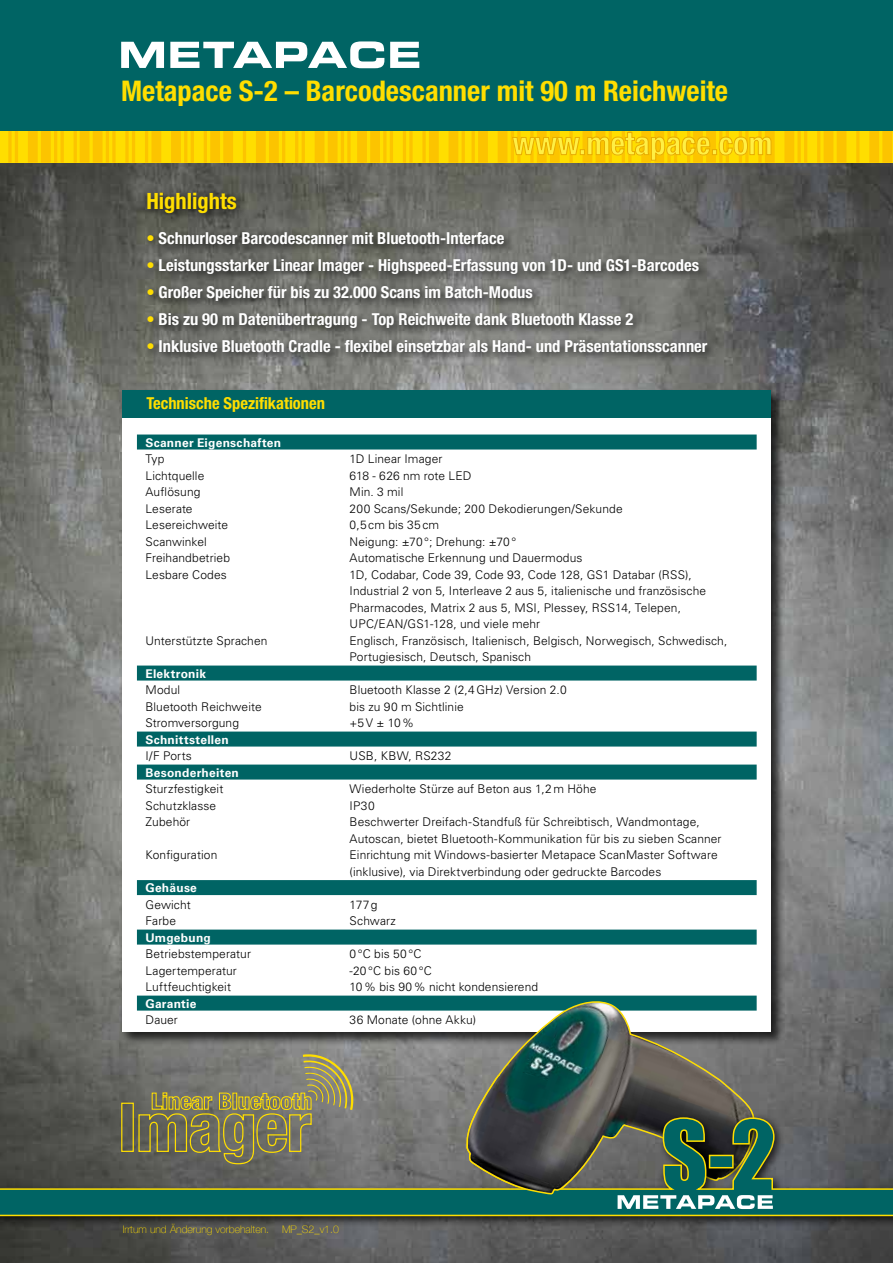
<style>
.page{position:relative;width:893px;height:1263px;background:#fff}
.page>*{position:absolute;margin:0;border:0;box-sizing:border-box;transform-origin:0 0}
.t1{font:700 condensed 31.95px "Helvetica Neue";color:#ffef44}
.t2{font:700 condensed 28.5px "Helvetica Neue";color:#ffde00}
.t3{font:700 condensed 22.5px "Helvetica Neue";color:#ffde00}
.t4{font:700 condensed 16.5px "Helvetica Neue";color:#fff}
.t5{font:700 condensed 16.5px "Helvetica Neue";color:#ffde00}
.t6{font:300 12px/16.5px "Univers LT Std";letter-spacing:.01em;color:#000}
.t7{font:700 12px "Univers LT Std";letter-spacing:.02em;color:#fff}
.t8{font:100 10.5px "Helvetica Neue LT Com";color:#ffde00}
.s1{color:#ffde00}
</style>
<div class="page">
<img style="left:0;top:163px;width:893px;height:1100px">
<svg style="left:869px;top:130px;width:23px;height:33px"></svg>
<hr style="left:15px;top:0;width:3px;height:163px;background:#fcc400">
<hr style="left:8px;top:0;width:4px;height:163px;background:#fcc400">
<div style="left:0;top:0;width:893px;height:130px;background:#006464"></div>
<div style="left:120px;top:388px;width:665px;height:658px;background:#000;opacity:.75"></div>
<div style="left:122px;top:390px;width:649px;height:642px;background:#fff"></div>
<div style="left:122px;top:390px;width:649px;height:28px;background:#006464"></div>
<svg style="left:28px;top:41px;width:831px;height:122px"></svg>
<div style="left:143px;top:188px;width:104px;height:36px;background:#000;opacity:.75"></div>
<div style="left:137px;top:434px;width:620px;height:15px;background:#006464"></div>
<div style="left:137px;top:665px;width:620px;height:15px;background:#006464"></div>
<div style="left:137px;top:731px;width:620px;height:15px;background:#006464"></div>
<div style="left:137px;top:764px;width:620px;height:15px;background:#006464"></div>
<div style="left:137px;top:880px;width:620px;height:15px;background:#006464"></div>
<div style="left:137px;top:929px;width:620px;height:15px;background:#006464"></div>
<div style="left:137px;top:995px;width:620px;height:15px;background:#006464"></div>
<div style="left:143px;top:228px;width:575px;height:136px;background:#000;opacity:.75"></div>
<svg style="left:464px;top:1001px;width:291px;height:112px"></svg>
<svg style="left:121px;top:1054px;width:233px;height:59px;background:#858268"></svg>
<div style="left:0;top:1113px;width:893px;height:114px;background:#000;opacity:.75"></div>
<svg style="left:0;top:1116px;width:893px;height:101px;background:#4a6658"></svg>
<div style="left:709px;top:1155px;width:25px;height:13px;background:#006464;border:2px solid #ffde00"></div>
<svg style="left:616px;top:1194px;width:157px;height:15px"></svg>
<svg style="left:464px;top:1076px;width:121px;height:119px;background:#445049"></svg>
<h2 class="t2" style="left:121px;top:73px;width:608px">Metapace S-2 – Barcodescanner mit 90 m Reichweite</h2>
<h1 class="t1" style="left:512px;top:124px;width:262px">www.metapace.com</h1>
<h3 class="t3" style="left:146px;top:187px;width:92px">Highlights</h3>
<h3 class="t4" style="left:146px;top:228px;width:360px"><span class="s1">•</span> Schnurloser Barcodescanner mit Bluetooth-Interface</h3>
<h3 class="t4" style="left:146px;top:255px;width:554px"><span class="s1">•</span> Leistungsstarker Linear Imager - Highspeed-Erfassung von 1D- und GS1-Barcodes</h3>
<h3 class="t4" style="left:146px;top:282px;width:388px"><span class="s1">•</span> Großer Speicher für bis zu 32.000 Scans im Batch-Modus</h3>
<h3 class="t4" style="left:146px;top:309px;width:488px"><span class="s1">•</span> Bis zu 90 m Datenübertragung - Top Reichweite dank Bluetooth Klasse 2</h3>
<h3 class="t4" style="left:146px;top:336px;width:562px"><span class="s1">•</span> Inklusive Bluetooth Cradle - flexibel einsetzbar als Hand- und Präsentationsscanner</h3>
<h3 class="t5" style="left:146px;top:393px;width:180px">Technische Spezifikationen</h3>
<p class="t7" style="left:145px;top:435px;width:137px">Scanner Eigenschaften</p>
<p class="t6" style="left:145px;top:450px;width:21px">Typ</p>
<p class="t6" style="left:350px;top:450px;width:94px">1D Linear Imager</p>
<p class="t6" style="left:145px;top:467px;width:60px">Lichtquelle</p>
<p class="t6" style="left:350px;top:467px;width:123px">618 - 626 nm rote LED</p>
<p class="t6" style="left:145px;top:483px;width:57px">Auflösung</p>
<p class="t6" style="left:350px;top:483px;width:55px">Min. 3 mil</p>
<p class="t6" style="left:145px;top:500px;width:49px">Leserate</p>
<p class="t6" style="left:350px;top:500px;width:275px">200 Scans/Sekunde; 200 Dekodierungen/Sekunde</p>
<p class="t6" style="left:145px;top:516px;width:84px">Lesereichweite</p>
<p class="t6" style="left:350px;top:516px;width:91px">0,5cm bis 35cm</p>
<p class="t6" style="left:145px;top:533px;width:63px">Scanwinkel</p>
<p class="t6" style="left:350px;top:533px;width:168px">Neigung: ±70°; Drehung: ±70°</p>
<p class="t6" style="left:145px;top:549px;width:86px">Freihandbetrieb</p>
<p class="t6" style="left:350px;top:549px;width:234px">Automatische Erkennung und Dauermodus</p>
<p class="t6" style="left:145px;top:566px;width:83px">Lesbare Codes</p>
<p class="t6" style="left:350px;top:566px;width:358px">1D, Codabar, Code 39, Code 93, Code 128, GS1 Databar (RSS), Industrial 2 von 5, Interleave 2 aus 5, italienische und französische Pharmacodes, Matrix 2 aus 5, MSI, Plessey, RSS14, Telepen, UPC/EAN/GS1-128, und viele mehr</p>
<p class="t6" style="left:145px;top:632px;width:124px">Unterstützte Sprachen</p>
<p class="t6" style="left:350px;top:632px;width:379px">Englisch, Französisch, Italienisch, Belgisch, Norwegisch, Schwedisch,<br>Portugiesisch, Deutsch, Spanisch</p>
<p class="t7" style="left:145px;top:666px;width:62px">Elektronik</p>
<p class="t6" style="left:145px;top:681px;width:36px">Modul</p>
<p class="t6" style="left:350px;top:681px;width:219px">Bluetooth Klasse 2 (2,4GHz) Version 2.0</p>
<p class="t6" style="left:145px;top:698px;width:118px">Bluetooth Reichweite</p>
<p class="t6" style="left:350px;top:698px;width:116px">bis zu 90 m Sichtlinie</p>
<p class="t6" style="left:145px;top:714px;width:95px">Stromversorgung</p>
<p class="t6" style="left:350px;top:714px;width:66px">+5V ± 10%</p>
<p class="t7" style="left:145px;top:732px;width:85px">Schnittstellen</p>
<p class="t6" style="left:145px;top:747px;width:48px">I/F Ports</p>
<p class="t6" style="left:350px;top:747px;width:103px">USB, KBW, RS232</p>
<p class="t7" style="left:145px;top:765px;width:95px">Besonderheiten</p>
<p class="t6" style="left:145px;top:780px;width:79px">Sturzfestigkeit</p>
<p class="t6" style="left:350px;top:780px;width:248px">Wiederholte Stürze auf Beton aus 1,2m Höhe</p>
<p class="t6" style="left:145px;top:797px;width:72px">Schutzklasse</p>
<p class="t6" style="left:350px;top:797px;width:27px">IP30</p>
<p class="t6" style="left:145px;top:813px;width:46px">Zubehör</p>
<p class="t6" style="left:350px;top:813px;width:374px">Beschwerter Dreifach-Standfuß für Schreibtisch, Wandmontage,<br>Autoscan, bietet Bluetooth-Kommunikation für bis zu sieben Scanner</p>
<p class="t6" style="left:145px;top:846px;width:73px">Konfiguration</p>
<p class="t6" style="left:350px;top:846px;width:370px">Einrichtung mit Windows-basierter Metapace ScanMaster Software (inklusive), via Direktverbindung oder gedruckte Barcodes</p>
<p class="t7" style="left:145px;top:881px;width:53px">Gehäuse</p>
<p class="t6" style="left:145px;top:896px;width:47px">Gewicht</p>
<p class="t6" style="left:350px;top:896px;width:29px">177g</p>
<p class="t6" style="left:145px;top:912px;width:32px">Farbe</p>
<p class="t6" style="left:350px;top:912px;width:48px">Schwarz</p>
<p class="t7" style="left:145px;top:930px;width:67px">Umgebung</p>
<p class="t6" style="left:145px;top:945px;width:107px">Betriebstemperatur</p>
<p class="t6" style="left:350px;top:945px;width:73px">0°C bis 50°C</p>
<p class="t6" style="left:145px;top:962px;width:93px">Lagertemperatur</p>
<p class="t6" style="left:350px;top:962px;width:84px">-20°C bis 60°C</p>
<p class="t6" style="left:145px;top:978px;width:87px">Luftfeuchtigkeit</p>
<p class="t6" style="left:350px;top:978px;width:190px">10% bis 90% nicht kondensierend</p>
<p class="t7" style="left:145px;top:996px;width:52px">Garantie</p>
<p class="t6" style="left:145px;top:1011px;width:34px">Dauer</p>
<p class="t6" style="left:350px;top:1011px;width:128px">36 Monate (ohne Akku)</p>
<p class="t8" style="left:123px;top:1223px;width:218px">Irrtum und Änderung vorbehalten. MP_S2_v1.0</p>
</div>
